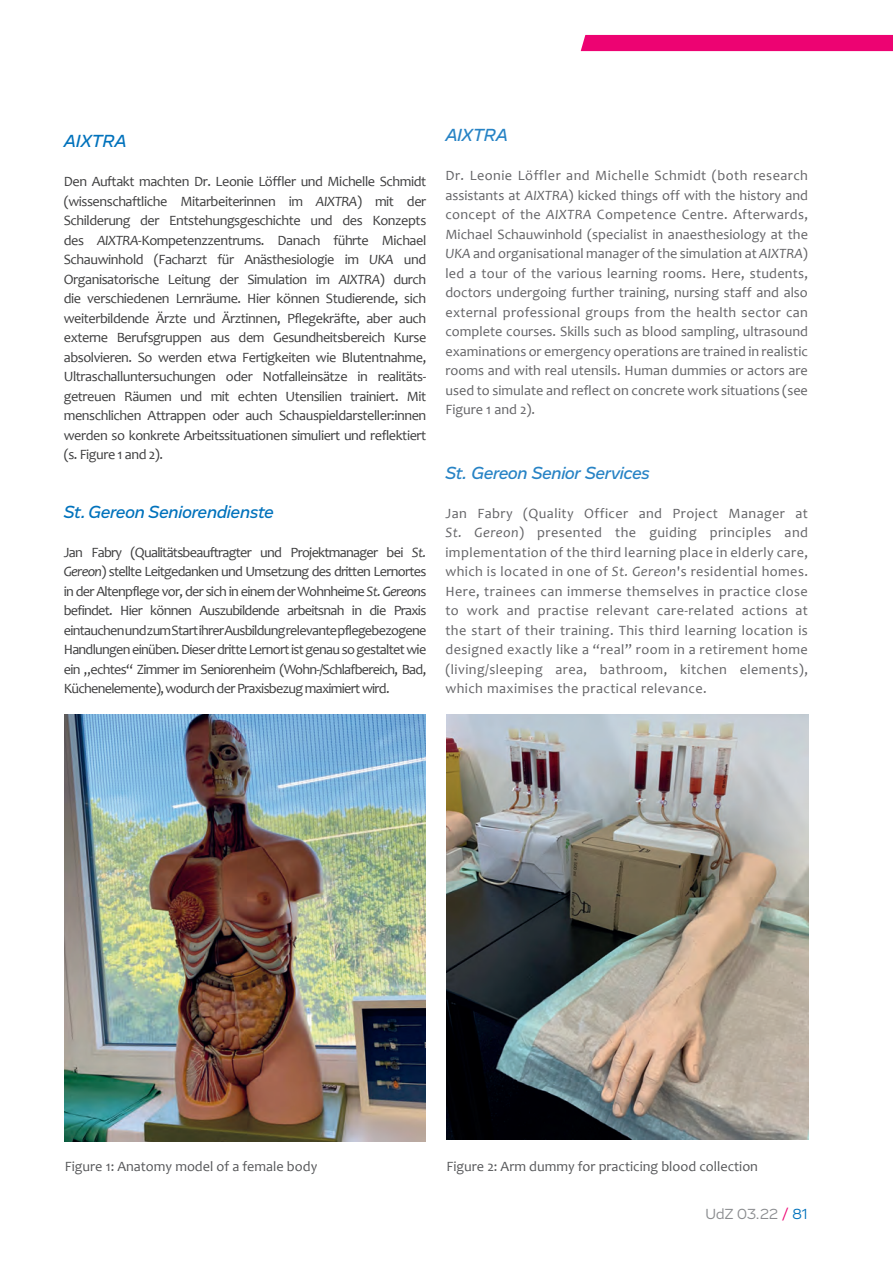
<style>
.page{position:relative;width:893px;height:1263px;background:#fff}
.page>*{position:absolute;margin:0;border:0;box-sizing:border-box;transform-origin:0 0}
.t1{font:italic 500 18px "Vito";color:#0072bc}
.t2{font:italic 500 18px "Vito";letter-spacing:-.005em;color:#2783c5}
.t3{font:15px "Vito";letter-spacing:-.005em;color:#8a8c8f}
.t4{font:14.25px/19.5px "Candara";letter-spacing:-.04em;color:#3e3e3f;text-align:justify}
.t5{font:14.25px/19.5px "Candara";letter-spacing:.015em;color:#636366;text-align:justify}
.t6{font:14.25px "Candara";color:#57585a}
.s1{font-style:italic}
.s2{color:#ed0372}
.s3{color:#0072bc}
</style>
<div class="page">
<div style="left:581px;top:35px;width:312px;height:16px;background:#ed0372"></div>
<img style="left:446px;top:714px;width:362px;height:425px">
<img style="left:65px;top:714px;width:360px;height:427px">
<p class="t1" style="left:64px;top:130px;width:64px">AIXTRA</p>
<p class="t4" style="left:64px;top:172px;width:364px">Den Auftakt machten Dr. Leonie Löffler und Michelle Schmidt (wissenschaftliche Mitarbeiterinnen im <span class="s1">AIXTRA</span>) mit der Schilderung der Entstehungsgeschichte und des Konzepts des <span class="s1">AIXTRA</span>-Kompetenzzentrums. Danach führte Michael Schauwinhold (Facharzt für Anästhesiologie im <span class="s1">UKA</span> und Organisatorische Leitung der Simulation im <span class="s1">AIXTRA</span>) durch die verschiedenen Lernräume. Hier können Studierende, sich weiterbildende Ärzte und Ärztinnen, Pflegekräfte, aber auch externe Berufsgruppen aus dem Gesundheitsbereich Kurse absolvieren. So werden etwa Fertigkeiten wie Blutentnahme, Ultraschalluntersuchungen oder Notfalleinsätze in realitäts&shy;getreuen Räumen und mit echten Utensilien trainiert. Mit menschlichen Attrappen oder auch Schauspieldarsteller:innen werden so konkrete Arbeitssituationen simuliert und reflektiert (s. Figure 1 and 2).</p>
<p class="t1" style="left:64px;top:500px;width:211px">St. Gereon Seniorendienste</p>
<p class="t4" style="left:64px;top:542px;width:364px">Jan Fabry (Qualitätsbeauftragter und Projektmanager bei <span class="s1">St.<br>Gereon</span>) stellte Leitgedanken und Umsetzung des dritten Lernortes in der Altenpflege vor, der sich in einem der Wohnheime <span class="s1">St. Gereon</span>s befindet. Hier können Auszubildende arbeitsnah in die Praxis eintauchen und zum Start ihrer Ausbildung relevante pflegebezogene Handlungen einüben. Dieser dritte Lernort ist genau so gestaltet wie ein „echtes“ Zimmer im Seniorenheim (Wohn-/Schlafbereich, Bad, Küchenelemente), wodurch der Praxisbezug maximiert wird.</p>
<p class="t2" style="left:445px;top:124px;width:64px">AIXTRA</p>
<p class="t5" style="left:445px;top:166px;width:364px">Dr. Leonie Löffler and Michelle Schmidt (both research assistants at <span class="s1">AIXTRA</span>) kicked things off with the history and concept of the <span class="s1">AIXTRA</span> Competence Centre. Afterwards, Michael Schauwinhold (specialist in anaesthesiology at the <span class="s1">UKA</span> and organisational manager of the simulation at <span class="s1">AIXTRA</span>) led a tour of the various learning rooms. Here, students, doctors undergoing further training, nursing staff and also external professional groups from the health sector can complete courses. Skills such as blood sampling, ultrasound examinations or emergency operations are trained in realistic rooms and with real utensils. Human dummies or actors are used to simulate and reflect on concrete work situations (see Figure 1 and 2).</p>
<p class="t2" style="left:445px;top:461px;width:206px">St. Gereon Senior Services</p>
<p class="t5" style="left:445px;top:503px;width:364px">Jan Fabry (Quality Officer and Project Manager at <span class="s1">St. Gereon</span>) presented the guiding principles and implementation of the third learning place in elderly care, which is located in one of <span class="s1">St. Gereon</span>'s residential homes.<br>Here, trainees can immerse themselves in practice close to work and practise relevant care-related actions at the start of their training. This third learning location is designed exactly like a “real” room in a retirement home (living/sleeping area, bathroom, kitchen elements), which maximises the practical relevance.</p>
<p class="t6" style="left:65px;top:1158px;width:254px">Figure 1: Anatomy model of a female body</p>
<p class="t6" style="left:446px;top:1158px;width:313px">Figure 2: Arm dummy for practicing blood collection</p>
<p class="t3" style="left:705px;top:1205px;width:104px">UdZ 03.22 <span class="s2">/</span> <span class="s3">81</span></p>
</div>
